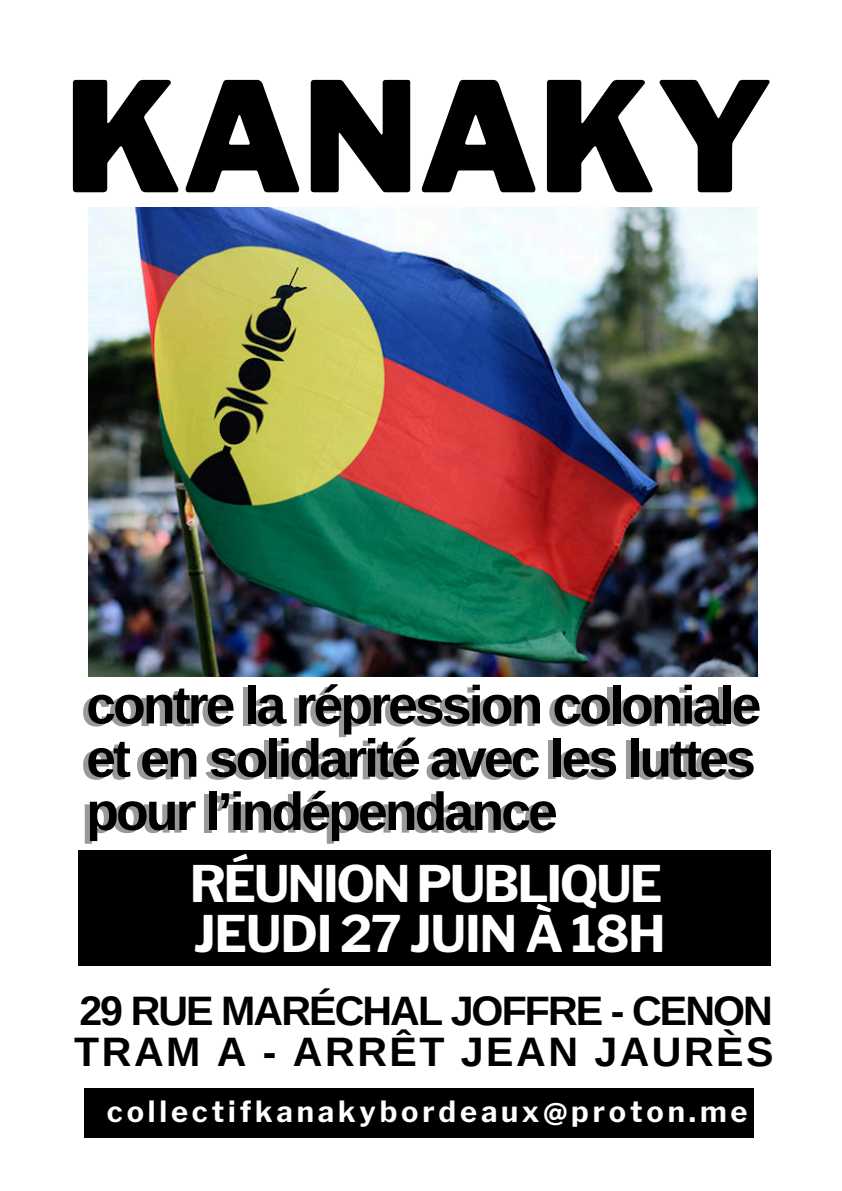
<style>
.page{position:relative;width:842px;height:1191px;background:#fff}
.page>*{position:absolute;margin:0;border:0;box-sizing:border-box;transform-origin:0 0}
.t1{font:900 151.4px "Libre Franklin";color:#000}
.t2{font:700 53.4px/53.2px "Arimo";letter-spacing:-.05em;color:#000}
.t3{font:700 50px/49.5px "Libre Franklin";letter-spacing:-.045em;color:#fff}
.t4{font:700 41.1px/40.5px "Arimo";letter-spacing:-.045em;color:#000}
.t5{font:700 29px "Libre Franklin";letter-spacing:.135em;color:#fff}
</style>
<div class="page">
<img style="left:88px;top:207px;width:670px;height:469px">
<div style="left:78px;top:849px;width:693px;height:116px;background:#000"></div>
<div style="left:84px;top:1087px;width:670px;height:50px;background:#000"></div>
<h2 class="t1" style="left:65px;top:46px;width:710px">KANAKY</h2>
<h4 class="t2" style="left:86px;top:678px;width:677px">contre la répression coloniale</h4>
<p class="t2" style="left:86px;top:731px;width:671px">et en solidarité avec les luttes pour l’indépendance</p>
<p class="t3" style="left:190px;top:859px;width:477px">RÉUNION PUBLIQUE<br>JEUDI 27 JUIN À 18H</p>
<p class="t4" style="left:74px;top:990px;width:701px">29 RUE MARÉCHAL JOFFRE - CENON<br>TRAM A - ARRÊT JEAN JAURÈS</p>
<h3 class="t5" style="left:107px;top:1094px;width:642px">collectifkanakybordeaux@proton.me</h3>
</div>
